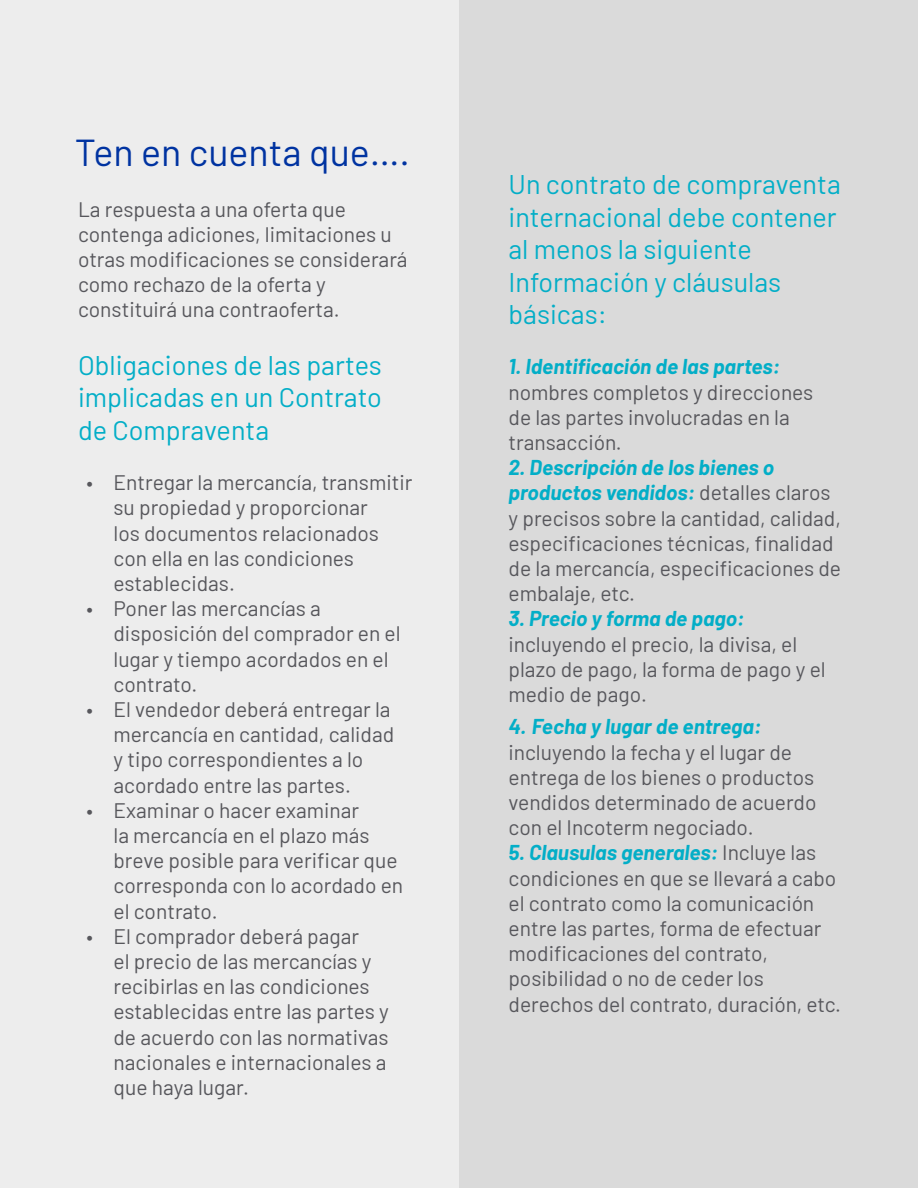
<style>
.page{position:relative;width:918px;height:1188px;background:#fff}
.page>*{position:absolute;margin:0;border:0;box-sizing:border-box;transform-origin:0 0}
.t1{font:37.5px "Barlow";color:#0033a1}
.t2{font:27px/32.4px "Barlow";color:#03aec7;text-align:justify}
.t3{font:21px/25.2px "Barlow";color:#57575c}
.t4{font:italic 700 21px "Barlow";color:#03aec7}
.s1{font-weight:700;font-style:italic;color:#03aec7}
</style>
<div class="page">
<div style="left:0;top:0;width:459px;height:1188px;background:#ededed"></div>
<div style="left:459px;top:0;width:459px;height:1188px;background:#dadada"></div>
<h1 class="t1" style="left:75px;top:125px;width:337px">Ten en cuenta que….</h1>
<p class="t3" style="left:78px;top:195px;width:331px">La respuesta a una oferta que contenga adiciones, limitaciones u otras modificaciones se considerará como rechazo de la oferta y constituirá una contraoferta.</p>
<p class="t2" style="left:78px;top:347px;width:305px">Obligaciones de las partes implicadas en un Contrato de Compraventa</p>
<p class="t3" style="left:114px;top:468px;width:300px;text-indent:-27px">• Entregar la mercancía, transmitir su propiedad y proporcionar<br>los documentos relacionados con ella en las condiciones establecidas.</p>
<p class="t3" style="left:114px;top:594px;width:289px;text-indent:-27px">• Poner las mercancías a disposición del comprador en el lugar y tiempo acordados en el contrato.</p>
<p class="t3" style="left:114px;top:695px;width:282px;text-indent:-27px">• El vendedor deberá entregar la mercancía en cantidad, calidad y tipo correspondientes a lo acordado entre las partes.</p>
<p class="t3" style="left:114px;top:796px;width:291px;text-indent:-27px">• Examinar o hacer examinar<br>la mercancía en el plazo más breve posible para verificar que corresponda con lo acordado en el contrato.</p>
<p class="t3" style="left:114px;top:922px;width:277px;text-indent:-27px">• El comprador deberá pagar<br>el precio de las mercancías y recibirlas en las condiciones establecidas entre las partes y de acuerdo con las normativas nacionales e internacionales a que haya lugar.</p>
<p class="t2" style="left:509px;top:166px;width:334px;text-align:left">Un contrato de compraventa internacional debe contener al menos la siguiente<br>Información y cláusulas básicas:</p>
<p class="t4" style="left:509px;top:351px;width:273px">1. Identificación de las partes:</p>
<p class="t3" style="left:509px;top:378px;width:306px">nombres completos y direcciones de las partes involucradas en la transacción.</p>
<p class="t3" style="left:509px;top:453px;width:334px"><span class="s1">2. Descripción de los bienes o productos vendidos:</span> detalles claros y precisos sobre la cantidad, calidad, especificaciones técnicas, finalidad de la mercancía, especificaciones de embalaje, etc.</p>
<p class="t4" style="left:509px;top:603px;width:238px">3. Precio y forma de pago:</p>
<p class="t3" style="left:509px;top:630px;width:319px">incluyendo el precio, la divisa, el plazo de pago, la forma de pago y el medio de pago.</p>
<p class="t4" style="left:509px;top:711px;width:254px">4. Fecha y lugar de entrega:</p>
<p class="t3" style="left:509px;top:738px;width:309px">incluyendo la fecha y el lugar de entrega de los bienes o productos vendidos determinado de acuerdo con el Incoterm negociado.</p>
<p class="t3" style="left:509px;top:839px;width:334px"><span class="s1">5. Clausulas generales:</span> Incluye las condiciones en que se llevará a cabo el contrato como la comunicación entre las partes, forma de efectuar modificaciones del contrato, posibilidad o no de ceder los derechos del contrato, duración, etc.</p>
</div>
